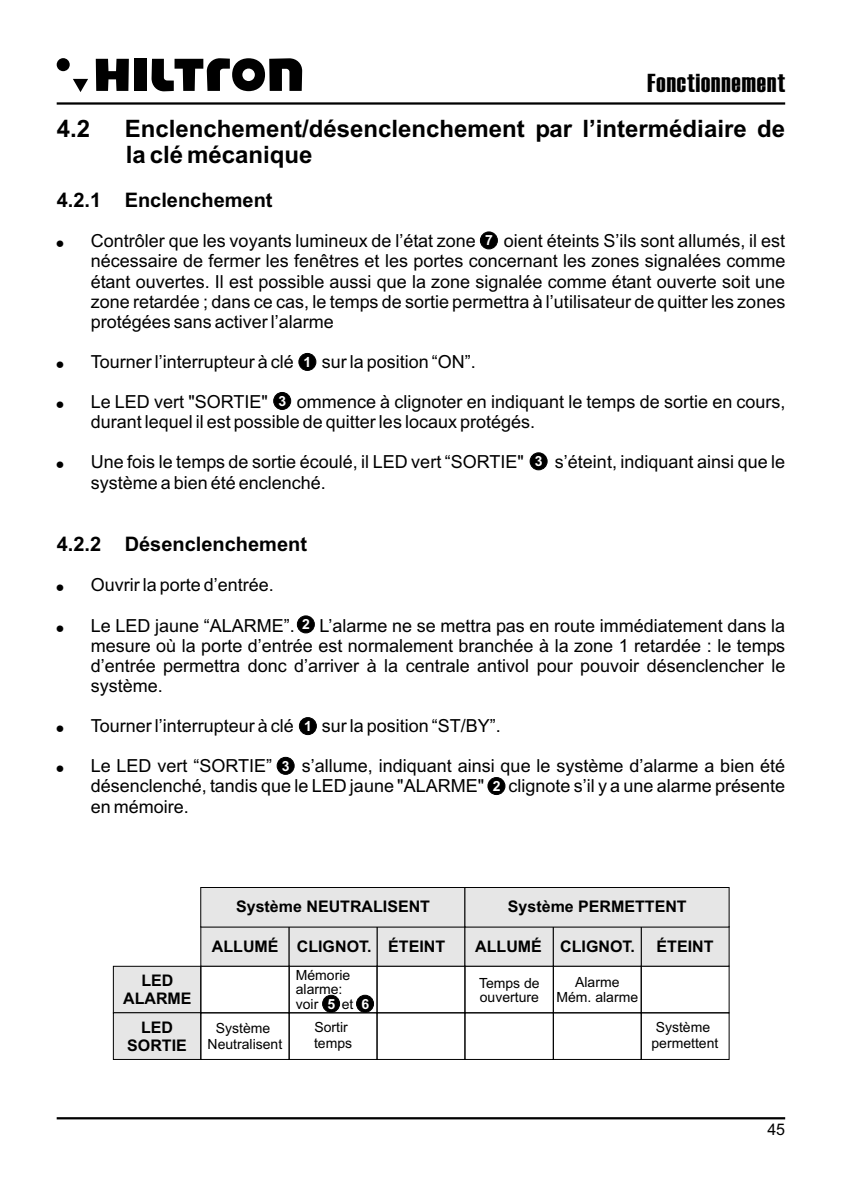
<style>
.page{position:relative;width:842px;height:1192px;background:#fff}
.page>*{position:absolute;margin:0;border:0;box-sizing:border-box;transform-origin:0 0}
.t1{font:26px "Haettenschweiler";letter-spacing:.035em;color:#000}
.t2{font:700 24px/26.8px "Arial";color:#000}
.t3{font:700 20px "Arial";color:#000}
.t4{font:18px/20.2px "Arial";color:#000;text-align:justify}
.t5{font:700 16px/17.8px "Arial";color:#000;text-align:center}
.t6{font:16px "Arial";color:#000}
.t7{font:14px/14.4px "Arial";color:#000}
.t8{font:700 14px "Arial";color:#fff}
</style>
<div class="page">
<hr style="left:57px;top:1117px;width:728px;height:2px;background:#000">
<hr style="left:57px;top:102px;width:728px;height:3px;background:#000">
<div style="left:480px;top:232px;width:18px;height:17px;background:#000;border:1px solid #000;border-radius:50%"></div>
<div style="left:299px;top:353px;width:17px;height:18px;background:#000;border:1px solid #000;border-radius:50%"></div>
<div style="left:273px;top:392px;width:18px;height:18px;background:#000;border:1px solid #000;border-radius:50%"></div>
<div style="left:530px;top:453px;width:17px;height:17px;background:#000;border:1px solid #000;border-radius:50%"></div>
<div style="left:297px;top:616px;width:18px;height:17px;background:#000;border:1px solid #000;border-radius:50%"></div>
<div style="left:299px;top:717px;width:18px;height:18px;background:#000;border:1px solid #000;border-radius:50%"></div>
<div style="left:488px;top:777px;width:17px;height:18px;background:#000;border:1px solid #000;border-radius:50%"></div>
<div style="left:277px;top:757px;width:17px;height:18px;background:#000;border:1px solid #000;border-radius:50%"></div>
<div style="left:113px;top:966px;width:88px;height:47px;background:#e6e6e6;border:1px solid #000"></div>
<div style="left:113px;top:1012px;width:88px;height:48px;background:#e6e6e6;border:1px solid #000"></div>
<div style="left:377px;top:1012px;width:88px;height:48px;border:1px solid #000"></div>
<div style="left:200px;top:1012px;width:90px;height:48px;border:1px solid #000"></div>
<div style="left:377px;top:966px;width:88px;height:47px;border:1px solid #000"></div>
<div style="left:289px;top:1012px;width:88px;height:48px;border:1px solid #000"></div>
<div style="left:200px;top:966px;width:90px;height:47px;border:1px solid #000"></div>
<div style="left:641px;top:1012px;width:89px;height:48px;border:1px solid #000"></div>
<div style="left:465px;top:1012px;width:89px;height:48px;border:1px solid #000"></div>
<div style="left:641px;top:966px;width:89px;height:47px;border:1px solid #000"></div>
<div style="left:553px;top:1012px;width:89px;height:48px;border:1px solid #000"></div>
<div style="left:465px;top:966px;width:89px;height:47px;border:1px solid #000"></div>
<div style="left:200px;top:926px;width:90px;height:41px;background:#e6e6e6;border:1px solid #000"></div>
<div style="left:377px;top:926px;width:88px;height:41px;background:#e6e6e6;border:1px solid #000"></div>
<div style="left:289px;top:926px;width:88px;height:41px;background:#e6e6e6;border:1px solid #000"></div>
<div style="left:465px;top:926px;width:89px;height:41px;background:#e6e6e6;border:1px solid #000"></div>
<div style="left:641px;top:926px;width:89px;height:41px;background:#e6e6e6;border:1px solid #000"></div>
<div style="left:553px;top:926px;width:89px;height:41px;background:#e6e6e6;border:1px solid #000"></div>
<div style="left:200px;top:887px;width:265px;height:41px;background:#e6e6e6;border:1px solid #000"></div>
<div style="left:465px;top:887px;width:265px;height:41px;background:#e6e6e6;border:1px solid #000"></div>
<div style="left:322px;top:995px;width:18px;height:17px;background:#000;border:1px solid #000;border-radius:50%"></div>
<div style="left:356px;top:995px;width:18px;height:17px;background:#000;border:1px solid #000;border-radius:50%"></div>
<div style="left:57px;top:58px;width:13px;height:13px;background:#000;border-radius:50%"></div>
<svg style="left:73px;top:79px;width:15px;height:13px"></svg>
<svg style="left:96px;top:59px;width:33px;height:32px"></svg>
<div style="left:134px;top:59px;width:13px;height:32px;background:#000"></div>
<svg style="left:152px;top:58px;width:150px;height:34px"></svg>
<h1 class="t1" style="left:648px;top:74px;width:139px">Fonctionnement</h1>
<h2 class="t2" style="left:57px;top:117px;width:35px">4.2</h2>
<h2 class="t2" style="left:125px;top:117px;width:662px">Enclenchement/désenclenchement par l’intermédiaire de la clé mécanique</h2>
<p class="t3" style="left:57px;top:192px;width:217px">4.2.1 Enclenchement</p>
<p class="t4" style="left:91px;top:233px;width:387px">Contrôler que les voyants lumineux de l’état zone</p>
<p class="t4" style="left:91px;top:233px;width:696px;text-indent:413px">oient éteints S’ils sont allumés, il est nécessaire de fermer les fenêtres et les portes concernant les zones signalées comme étant ouvertes. Il est possible aussi que la zone signalée comme étant ouverte soit une zone retardée ; dans ce cas, le temps de sortie permettra à l’utilisateur de quitter les zones protégées sans activer l’alarme</p>
<p class="t4" style="left:91px;top:353px;width:205px">Tourner l’interrupteur à clé</p>
<p class="t4" style="left:322px;top:353px;width:156px">sur la position “ON”.</p>
<p class="t4" style="left:91px;top:393px;width:179px">Le LED vert "SORTIE"</p>
<p class="t8" style="left:485px;top:235px;width:9px">7</p>
<p class="t8" style="left:303px;top:357px;width:9px">1</p>
<p class="t4" style="left:91px;top:393px;width:696px;text-indent:206px">ommence à clignoter en indiquant le temps de sortie en cours, durant lequel il est possible de quitter les locaux protégés.</p>
<p class="t4" style="left:91px;top:454px;width:435px">Une fois le temps de sortie écoulé, il LED vert “SORTIE"</p>
<p class="t4" style="left:555px;top:454px;width:232px">s’éteint, indiquant ainsi que le</p>
<p class="t4" style="left:91px;top:474px;width:237px">système a bien été enclenché.</p>
<p class="t8" style="left:279px;top:396px;width:9px">3</p>
<p class="t8" style="left:535px;top:456px;width:9px">3</p>
<p class="t3" style="left:57px;top:536px;width:252px">4.2.2 Désenclenchement</p>
<p class="t4" style="left:91px;top:577px;width:185px">Ouvrir la porte d’entrée.</p>
<p class="t4" style="left:91px;top:617px;width:206px">Le LED jaune “ALARME”.</p>
<p class="t4" style="left:91px;top:617px;width:696px;text-indent:229px">L’alarme ne se mettra pas en route immédiatement dans la mesure où la porte d’entrée est normalement branchée à la zone 1 retardée : le temps d’entrée permettra donc d’arriver à la centrale antivol pour pouvoir désenclencher le système.</p>
<p class="t4" style="left:91px;top:717px;width:205px">Tourner l’interrupteur à clé</p>
<p class="t4" style="left:322px;top:717px;width:181px">sur la position “ST/BY”.</p>
<p class="t4" style="left:91px;top:758px;width:183px">Le LED vert “SORTIE”</p>
<p class="t8" style="left:302px;top:619px;width:9px">2</p>
<p class="t8" style="left:304px;top:721px;width:9px">1</p>
<p class="t4" style="left:91px;top:758px;width:696px;text-indent:211px">s’allume, indiquant ainsi que le système d’alarme a bien été désenclenché, tandis que le LED jaune "ALARME"</p>
<p class="t8" style="left:282px;top:761px;width:9px">3</p>
<p class="t4" style="left:508px;top:778px;width:278px">clignote s’il y a une alarme présente</p>
<p class="t8" style="left:493px;top:781px;width:9px">2</p>
<p class="t4" style="left:91px;top:798px;width:100px">en mémoire.</p>
<p class="t5" style="left:236px;top:898px;width:195px">Système NEUTRALISENT</p>
<p class="t5" style="left:508px;top:898px;width:180px">Système PERMETTENT</p>
<p class="t5" style="left:212px;top:939px;width:68px">ALLUMÉ</p>
<p class="t5" style="left:560px;top:939px;width:76px">CLIGNOT.</p>
<p class="t5" style="left:657px;top:939px;width:58px">ÉTEINT</p>
<p class="t7" style="left:296px;top:969px;width:56px">Mémorie alarme: voir</p>
<p class="t5" style="left:297px;top:939px;width:150px">CLIGNOT. ÉTEINT</p>
<p class="t5" style="left:475px;top:939px;width:68px">ALLUMÉ</p>
<p class="t5" style="left:123px;top:973px;width:70px">LED<br>ALARME</p>
<p class="t5" style="left:127px;top:1020px;width:61px">LED<br>SORTIE</p>
<p class="t7" style="left:314px;top:1021px;width:40px;line-height:15.6px">Sortir temps</p>
<p class="t7" style="left:556px;top:976px;width:83px;text-align:center">Alarme<br>Mém. alarme</p>
<p class="t7" style="left:479px;top:977px;width:62px">Temps de ouverture</p>
<p class="t8" style="left:327px;top:999px;width:9px">5</p>
<p class="t8" style="left:361px;top:999px;width:9px">6</p>
<p class="t7" style="left:342px;top:998px;width:13px">et</p>
<p class="t7" style="left:208px;top:1022px;width:76px;line-height:15.6px;text-align:center">Système<br>Neutralisent</p>
<p class="t7" style="left:651px;top:1021px;width:68px;line-height:15.6px;text-align:center">Système permettent</p>
<p class="t6" style="left:767px;top:1124px;width:19px">45</p>
</div>
